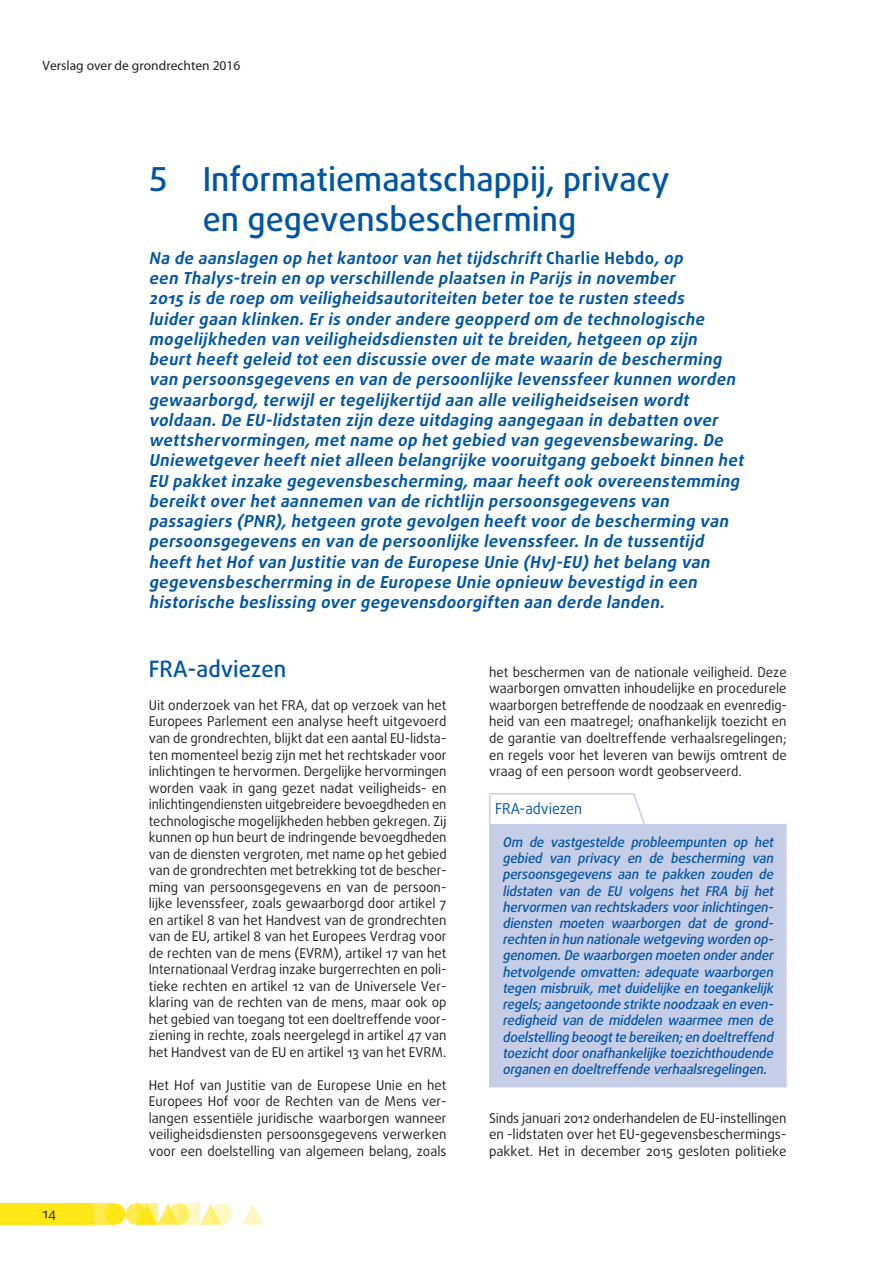
<style>
.page{position:relative;width:893px;height:1263px;background:#fff}
.page>*{position:absolute;margin:0;border:0;box-sizing:border-box;transform-origin:0 0}
.title_1{font:500 33px/39.6px "Daxline Pro";color:#0155a5}
.title_2{font:500 22.5px "Daxline Pro";color:#0155a5}
.intro_chapter{font:italic 700 16.5px/20.2px "Daxline Pro";letter-spacing:.025em;color:#0155a5}
.opinion_header{font:15px "Daxline Pro";color:#0155a5;scale:.95 1}
.body_text{font:13.5px/16.5px "Daxline Pro";color:#231f20;text-align:justify}
.opinion_text{font:italic 500 13.5px/16.2px "Daxline Pro";color:#0155a5;text-align:justify}
.t1{font:13.5px "Myriad Pro";color:#231f20}
.s1{font-style:normal}
</style>
<div class="page">
<svg style="left:125px;top:1203px;width:22px;height:22px"></svg>
<div style="left:94px;top:1203px;width:21px;height:22px;background:#ffec50"></div>
<div style="left:0;top:1203px;width:94px;height:22px;background:#ffe616"></div>
<svg style="left:200px;top:1203px;width:18px;height:22px"></svg>
<svg style="left:242px;top:1204px;width:21px;height:21px"></svg>
<div style="left:104px;top:1203px;width:21px;height:22px;background:#ffe616;border-radius:50%"></div>
<svg style="left:157px;top:1203px;width:18px;height:22px"></svg>
<svg style="left:168px;top:1203px;width:21px;height:22px"></svg>
<svg style="left:210px;top:1203px;width:22px;height:22px"></svg>
<svg style="left:136px;top:1203px;width:21px;height:22px"></svg>
<svg style="left:179px;top:1203px;width:21px;height:22px"></svg>
<div style="left:490px;top:824px;width:296px;height:263px;background:#c6cde7"></div>
<hr style="left:785px;top:824px;width:2px;height:262px;background:#c6cde7">
<hr style="left:489px;top:824px;width:1px;height:262px;background:#c6cde7">
<hr style="left:489px;top:1086px;width:145px;height:1px;background:#c6cde7">
<hr style="left:634px;top:1086px;width:153px;height:1px;background:#c6cde7">
<hr style="left:489px;top:793px;width:145px;height:1px;background:#c6cde7">
<hr style="left:489px;top:794px;width:1px;height:30px;background:#c6cde7">
<svg style="left:632px;top:793px;width:13px;height:31px"></svg>
<p class="t1" style="left:43px;top:57px;width:199px">Verslag over de grondrechten 2016</p>
<p class="title_1" style="left:203px;top:160px;width:468px;text-indent:-54px">5 Informatiemaatschappij, privacy en gegevensbescherming</p>
<p class="intro_chapter" style="left:149px;top:248px;width:600px">Na de aanslagen op hetkantoorvan hettijdschrift<span class="s1">C h a r l i e H e b d o</span>,op<br>een Thalys-trein en op verschillende plaatsen in Parijs in november<br>2015 is de roep om veiligheidsautoriteiten betertoe te rusten steeds luidergaan klinken.Eris onderandere geopperd om de technologische mogelijkheden van veiligheidsdiensten uitte breiden,hetgeen op zijn beurtheeftgeleid toteen discussie overde mate waarin de bescherming van persoonsgegevens en van de persoonlijke levenssfeerkunnen worden gewaarborgd,terwijlertegelijkertijd aan alle veiligheidseisen wordt voldaan.De EU-lidstaten zijn deze uitdaging aangegaan in debatten over wettshervormingen,metname op hetgebied van gegevensbewaring.De Uniewetgeverheeftnietalleen belangrijke vooruitgang geboektbinnen het EU pakketinzake gegevensbescherming,maarheeftook overeenstemming bereiktoverhetaannemen van de richtlijn persoonsgegevens van passagiers (PNR),hetgeen grote gevolgen heeftvoorde bescherming van persoonsgegevens en van de persoonlijke levenssfeer.In de tussentijd heefthetHofvan J ustitie van de Europese Unie (HvJ -EU) hetbelang van gegevensbescherrming in de Europese Unie opnieuw bevestigd in een historische beslissing overgegevensdoorgiften aan derde landen.</p>
<p class="body_text" style="left:43px;top:1205px;width:15px">14</p>
<p class="title_2" style="left:149px;top:654px;width:139px">FRA-adviezen</p>
<p class="body_text" style="left:149px;top:697px;width:299px">Uit onderzoek van het FRA, dat op verzoek van het Europees Parlement een analyse heeft uitgevoerd van de grondrechten, blijkt dat een aantal EU-lidsta&shy;ten momenteel bezig zijn met het rechtskader voor inlichtingen te hervormen. Dergelijke hervormingen worden vaak in gang gezet nadat veiligheids- en inlichtingendiensten uitgebreidere bevoegdheden en technologische mogelijkheden hebben gekregen. Zij kunnen op hun beurt de indringende bevoegdheden van de diensten vergroten, met name op het gebied van de grondrechten met betrekking tot de bescher&shy;ming van persoonsgegevens en van de persoon&shy;lijke levenssfeer, zoals gewaarborgd door artikel 7 en artikel 8 van het Handvest van de grondrechten van de EU, artikel 8 van het Europees Verdrag voor de rechten van de mens (EVRM), artikel 17 van het Internationaal Verdrag inzake burgerrechten en poli&shy;tieke rechten en artikel 12 van de Universele Ver&shy;klaring van de rechten van de mens, maar ook op het gebied van toegang tot een doeltreffende voor&shy;ziening in rechte, zoals neergelegd in artikel 47 van het Handvest van de EU en artikel 13 van het EVRM.</p>
<p class="body_text" style="left:149px;top:1076px;width:299px">Het Hof van Justitie van de Europese Unie en het Europees Hof voor de Rechten van de Mens ver&shy;langen essentiële juridische waarborgen wanneer veiligheidsdiensten persoonsgegevens verwerken voor een doelstelling van algemeen belang, zoals</p>
<p class="body_text" style="left:489px;top:664px;width:299px">het beschermen van de nationale veiligheid. Deze waarborgen omvatten inhoudelijke en procedurele waarborgen betreffende de noodzaak en evenredig&shy;heid van een maatregel; onafhankelijk toezicht en de garantie van doeltreffende verhaalsregelingen; en regels voor het leveren van bewijs omtrent de vraag of een persoon wordt geobserveerd.</p>
<p class="opinion_header" style="left:495px;top:799px;width:93px">FRA-adviezen</p>
<p class="opinion_text" style="left:502px;top:834px;width:275px">Om de vastgestelde probleempunten op het gebied van privacy en de bescherming van persoonsgegevens aan te pakken zouden de lidstaten van de EU volgens het FRA bij het hervormen van rechtskadersvoorinlichtingen&shy;diensten moeten waarborgen dat de grond&shy;rechten in hun nationale wetgeving worden op&shy;genomen.De waarborgen moeten onderander hetvolgende omvatten: adequate waarborgen tegen misbruik, met duidelijke en toegankelijk regels;aangetoonde strikte noodzaak en even&shy;redigheid van de middelen waarmee men de doelstelling beoogtte bereiken;en doeltreffend toezichtdooronafhankelijke toezichthoudende organen en doeltreffende verhaalsregelingen.</p>
<p class="body_text" style="left:489px;top:1109px;width:299px">Sinds januari 2012 onderhandelen de EU-instellingen en -lidstaten over het EU-gegevensbeschermings&shy;pakket. Het in december 2015 gesloten politieke</p>
</div>
